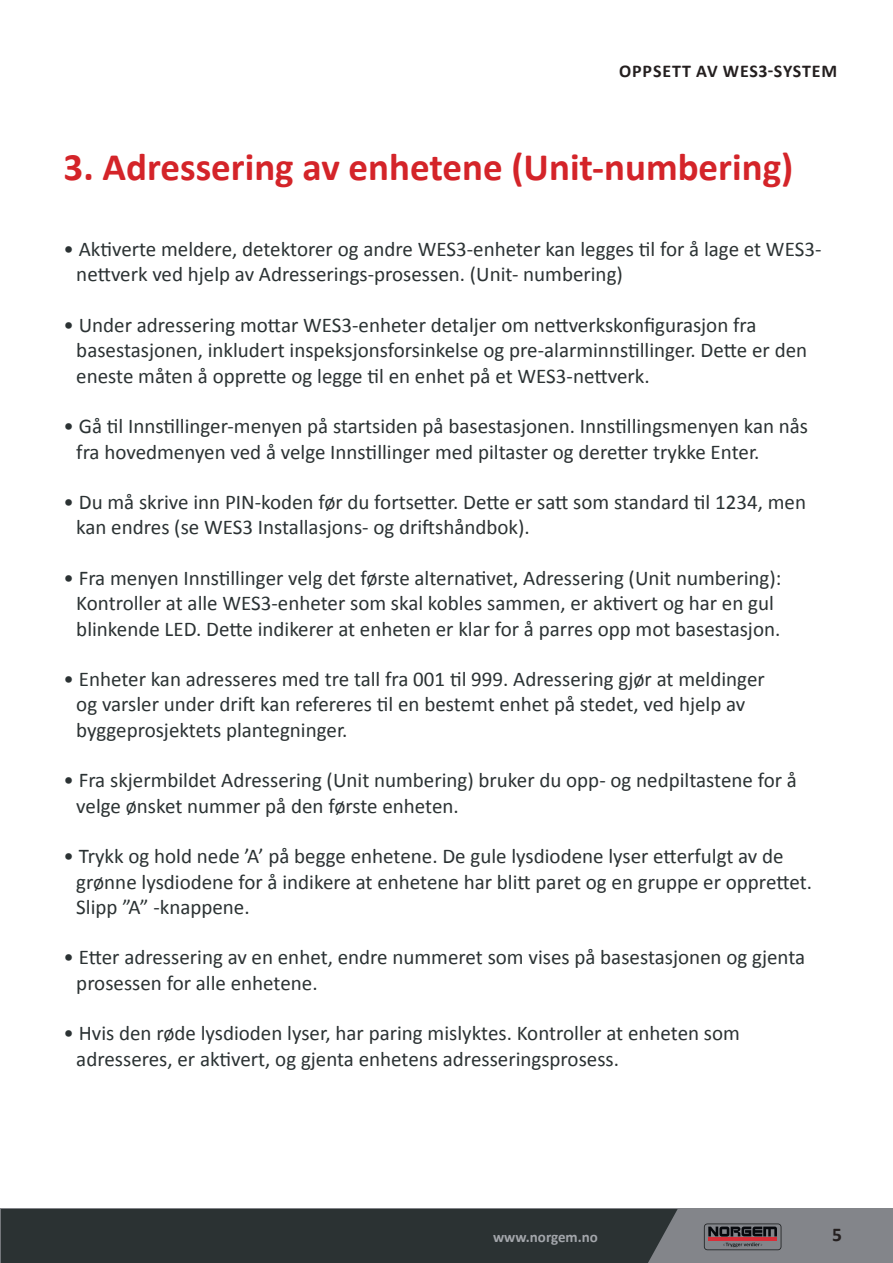
<style>
.page{position:relative;width:893px;height:1263px;background:#fff}
.page>*{position:absolute;margin:0;border:0;box-sizing:border-box;transform-origin:0 0}
.t1{font:700 39px "Calibri";color:#d42429}
.t2{font:21px/25.2px "Calibri";color:#2b3233}
.t3{font:700 19.5px "Calibri";color:#241f1f}
.t4{font:700 18px "Calibri";letter-spacing:.05em;color:#241f1f}
.t5{font:700 15px "Calibri";color:#a3a6ab}
</style>
<div class="page">
<div style="left:0;top:1209px;width:893px;height:54px;background:#83858a"></div>
<svg style="left:704px;top:1223px;width:77px;height:27px"></svg>
<div style="left:0;top:1209px;width:678px;height:54px;background:#2b3233"></div>
<p class="t4" style="left:619px;top:60px;width:220px">OPPSETT AV WES3-SYSTEM</p>
<h1 class="t1" style="left:64px;top:142px;width:731px">3. Adressering av enhetene (Unit-numbering)</h1>
<p class="t2" style="left:76px;top:237px;width:747px;text-indent:-13px">• Aktiverte meldere, detektorer og andre WES3-enheter kan legges til for å lage et WES3- nettverk ved hjelp av Adresserings-prosessen. (Unit- numbering)</p>
<p class="t2" style="left:76px;top:313px;width:732px;text-indent:-13px">• Under adressering mottar WES3-enheter detaljer om nettverkskonfigurasjon fra basestasjonen, inkludert inspeksjonsforsinkelse og pre-alarminnstillinger. Dette er den eneste måten å opprette og legge til en enhet på et WES3-nettverk.</p>
<p class="t2" style="left:76px;top:414px;width:733px;text-indent:-13px">• Gå til Innstillinger-menyen på startsiden på basestasjonen. Innstillingsmenyen kan nås fra hovedmenyen ved å velge Innstillinger med piltaster og deretter trykke Enter.</p>
<p class="t2" style="left:76px;top:490px;width:731px;text-indent:-13px">• Du må skrive inn PIN-koden før du fortsetter. Dette er satt som standard til 1234, men kan endres (se WES3 Installasjons- og driftshåndbok).</p>
<p class="t2" style="left:64px;top:566px;width:719px;text-align:center">• Fra menyen Innstillinger velg det første alternativet, Adressering (Unit numbering):<br>Kontroller at alle WES3-enheter som skal kobles sammen, er aktivert og har en gul blinkende LED. Dette indikerer at enheten er klar for å parres opp mot basestasjon.</p>
<p class="t2" style="left:76px;top:667px;width:690px;text-indent:-13px">• Enheter kan adresseres med tre tall fra 001 til 999. Adressering gjør at meldinger og varsler under drift kan refereres til en bestemt enhet på stedet, ved hjelp av byggeprosjektets plantegninger.</p>
<p class="t2" style="left:76px;top:768px;width:722px;text-indent:-13px">• Fra skjermbildet Adressering (Unit numbering) bruker du opp- og nedpiltastene for å velge ønsket nummer på den første enheten.</p>
<p class="t2" style="left:76px;top:844px;width:737px;text-indent:-13px">• Trykk og hold nede ’A’ på begge enhetene. De gule lysdiodene lyser etterfulgt av de grønne lysdiodene for å indikere at enhetene har blitt paret og en gruppe er opprettet.<br>Slipp ”A” -knappene.</p>
<p class="t2" style="left:76px;top:945px;width:730px;text-indent:-13px">• Etter adressering av en enhet, endre nummeret som vises på basestasjonen og gjenta prosessen for alle enhetene.</p>
<p class="t2" style="left:76px;top:1021px;width:665px;text-indent:-13px">• Hvis den røde lysdioden lyser, har paring mislyktes. Kontroller at enheten som adresseres, er aktivert, og gjenta enhetens adresseringsprosess.</p>
<p class="t5" style="left:493px;top:1228px;width:106px">www.norgem.no</p>
<p class="t3" style="left:832px;top:1222px;width:11px">5</p>
</div>
